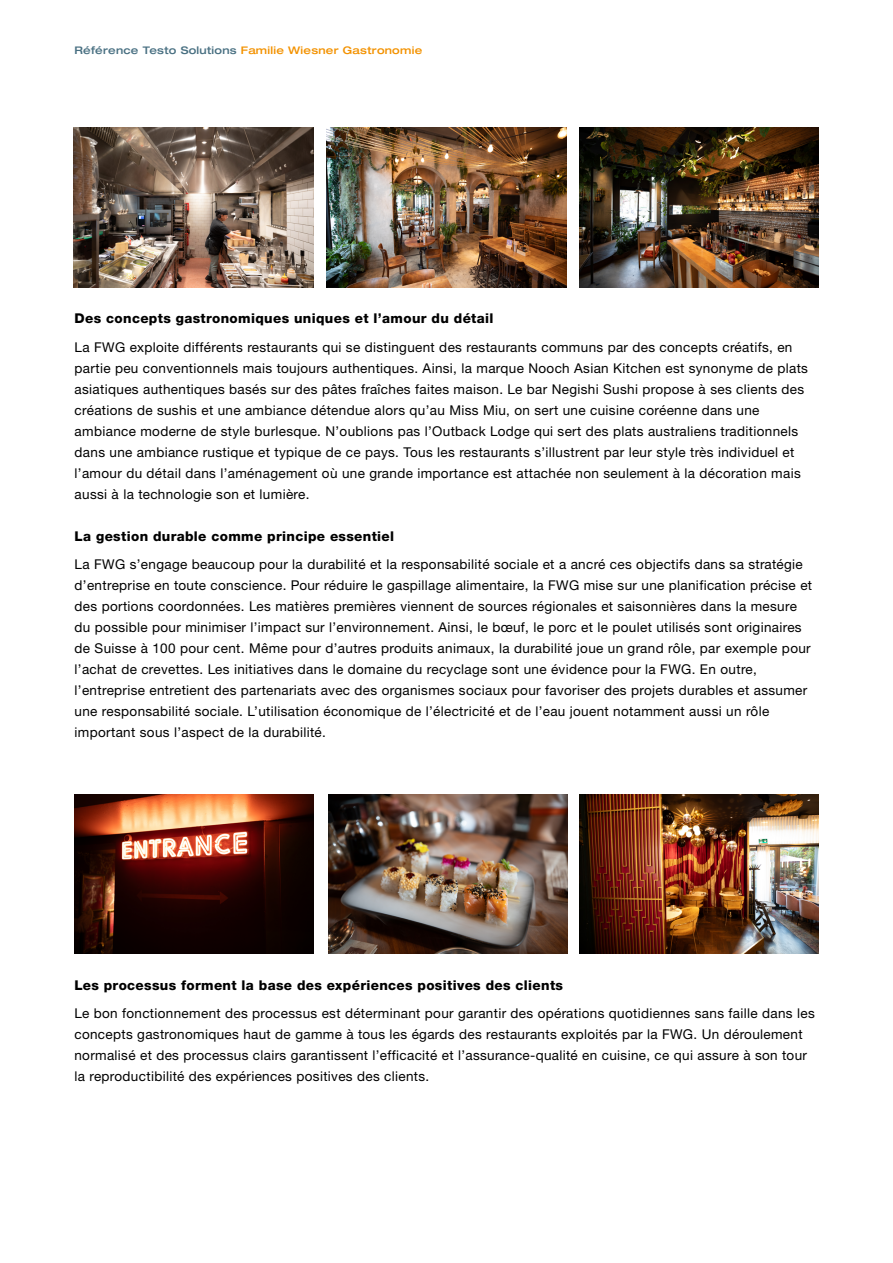
<style>
.page{position:relative;width:893px;height:1263px;background:#fff}
.page>*{position:absolute;margin:0;border:0;box-sizing:border-box;transform-origin:0 0}
.t1{font:13.5px/21px "Helvetica Neue LTW1 G";letter-spacing:.025em;color:#000}
.t2{font:800 13.5px "Helvetica Neue LTW1 G";letter-spacing:.025em;color:#000}
.t3{font:500 expanded 10.5px "Helvetica Neue LTW1 G";letter-spacing:.025em;color:#f39200}
.s1{color:#497082}
</style>
<div class="page">
<img style="left:74px;top:127px;width:239px;height:160px">
<img style="left:327px;top:127px;width:239px;height:160px">
<img style="left:579px;top:127px;width:240px;height:160px">
<img style="left:328px;top:794px;width:240px;height:160px">
<img style="left:579px;top:794px;width:240px;height:160px">
<img style="left:74px;top:794px;width:239px;height:159px">
<p class="t3" style="left:74px;top:43px;width:349px"><span class="s1">Référence Testo Solutions</span> Familie Wiesner Gastronomie</p>
<p class="t2" style="left:75px;top:310px;width:420px">Des concepts gastronomiques uniques et l’amour du détail</p>
<p class="t1" style="left:75px;top:336px;width:735px">La FWG exploite différents restaurants qui se distinguent des restaurants communs par des concepts créatifs, en partie peu conventionnels mais toujours authentiques. Ainsi, la marque Nooch Asian Kitchen est synonyme de plats asiatiques authentiques basés sur des pâtes fraîches faites maison. Le bar Negishi Sushi propose à ses clients des créations de sushis et une ambiance détendue alors qu’au Miss Miu, on sert une cuisine coréenne dans une ambiance moderne de style burlesque. N’oublions pas l’Outback Lodge qui sert des plats australiens traditionnels dans une ambiance rustique et typique de ce pays. Tous les restaurants s’illustrent par leur style très individuel et l’amour du détail dans l’aménagement où une grande importance est attachée non seulement à la décoration mais aussi à la technologie son et lumière.</p>
<p class="t2" style="left:75px;top:528px;width:321px">La gestion durable comme principe essentiel</p>
<p class="t1" style="left:75px;top:554px;width:739px">La FWG s’engage beaucoup pour la durabilité et la responsabilité sociale et a ancré ces objectifs dans sa stratégie d’entreprise en toute conscience. Pour réduire le gaspillage alimentaire, la FWG mise sur une planification précise et des portions coordonnées. Les matières premières viennent de sources régionales et saisonnières dans la mesure du possible pour minimiser l’impact sur l’environnement. Ainsi, le bœuf, le porc et le poulet utilisés sont originaires de Suisse à 100 pour cent. Même pour d’autres produits animaux, la durabilité joue un grand rôle, par exemple pour l’achat de crevettes. Les initiatives dans le domaine du recyclage sont une évidence pour la FWG. En outre, l’entreprise entretient des partenariats avec des organismes sociaux pour favoriser des projets durables et assumer une responsabilité sociale. L’utilisation économique de l’électricité et de l’eau jouent notamment aussi un rôle important sous l’aspect de la durabilité.</p>
<p class="t2" style="left:74px;top:977px;width:490px">Les processus forment la base des expériences positives des clients</p>
<p class="t1" style="left:74px;top:1003px;width:742px">Le bon fonctionnement des processus est déterminant pour garantir des opérations quotidiennes sans faille dans les concepts gastronomiques haut de gamme à tous les égards des restaurants exploités par la FWG. Un déroulement normalisé et des processus clairs garantissent l’efficacité et l’assurance-qualité en cuisine, ce qui assure à son tour la reproductibilité des expériences positives des clients.</p>
</div>
